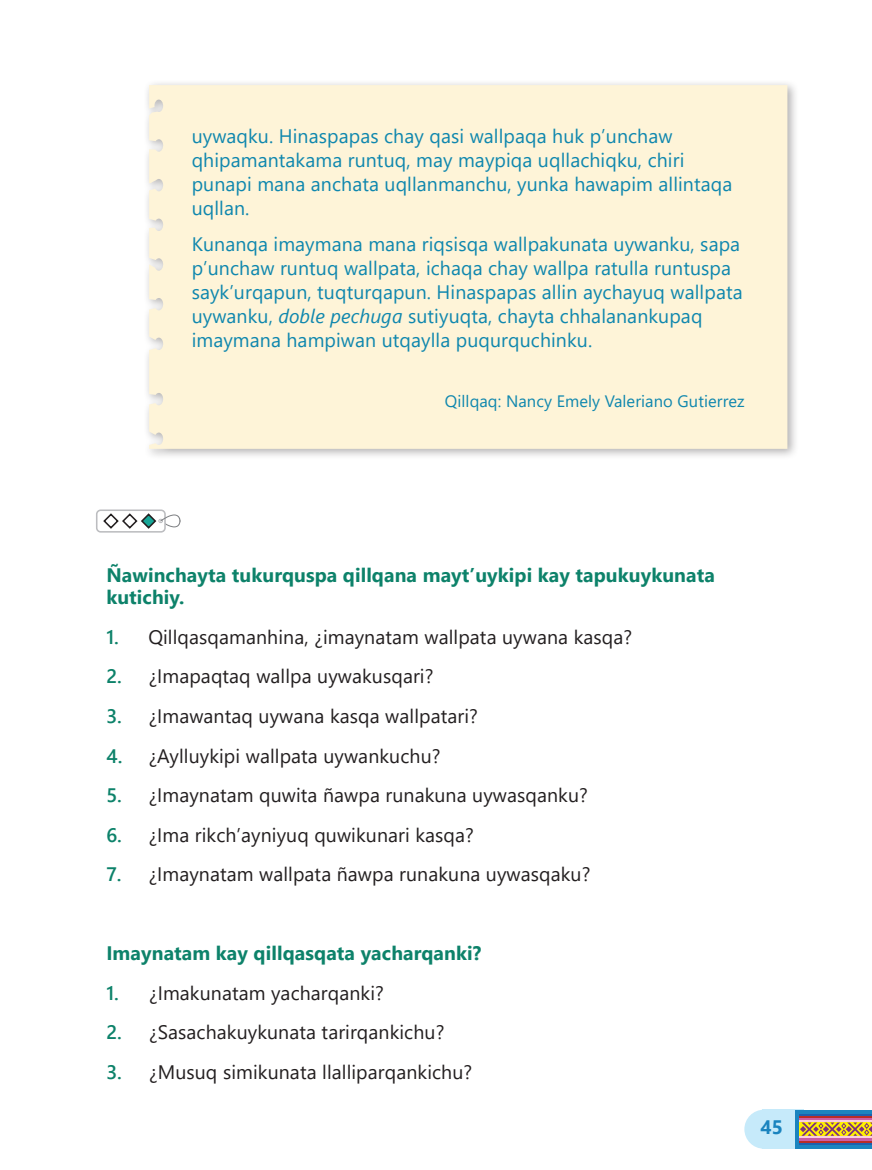
<style>
.page{position:relative;width:872px;height:1170px;background:#fff}
.page>*{position:absolute;margin:0;border:0;box-sizing:border-box;transform-origin:0 0}
.t1{font:19.5px/24px "Segoe UI";letter-spacing:.005em;color:#0f87ae}
.t2{font:19.5px "Segoe UI";letter-spacing:.005em;color:#231f20}
.t3{font:700 19.5px/22.5px "Segoe UI";letter-spacing:.005em;color:#0d826a}
.t4{font:700 19.5px "Segoe UI";color:#1a84bf}
.t5{font:16.5px "Segoe UI";letter-spacing:.005em;color:#0f87ae}
.s1{font-style:italic}
.s2{font-weight:600;color:#0d826a}
</style>
<div class="page">
<div style="left:762px;top:1109px;width:42px;height:39px;background:#c6eafa"></div>
<div style="left:744px;top:1109px;width:39px;height:39px;background:#c6eafa;border-radius:50%"></div>
<svg style="left:795px;top:1110px;width:77px;height:38px"></svg>
<hr style="left:800px;top:1113px;width:72px;height:2px;background:#1b60ae">
<hr style="left:800px;top:1142px;width:72px;height:2px;background:#1b60ae">
<hr style="left:800px;top:1115px;width:72px;height:3px;background:#b82c28">
<hr style="left:800px;top:1139px;width:72px;height:3px;background:#b82c28">
<hr style="left:800px;top:1118px;width:72px;height:2px;background:#ca5da3">
<hr style="left:800px;top:1137px;width:72px;height:2px;background:#ca5da3">
<hr style="left:800px;top:1120px;width:72px;height:2px;background:#f9cdde">
<hr style="left:800px;top:1135px;width:72px;height:2px;background:#f9cdde">
<svg style="left:800px;top:1122px;width:72px;height:13px"></svg>
<div style="left:143px;top:79px;width:656px;height:381px;background:#231f20;opacity:.35"></div>
<div style="left:149px;top:85px;width:638px;height:364px;background:#fef4d8"></div>
<div style="left:96px;top:509px;width:70px;height:23px;border:2px solid #bcbdc0;border-radius:4px"></div>
<svg style="left:102px;top:512px;width:78px;height:18px"></svg>
<p class="t1" style="left:192px;top:122px;width:542px">uywaqku. Hinaspapas chay qasi wallpaqa huk p’unchaw qhipamantakama runtuq, may maypiqa uqllachiqku, chiri punapi mana anchata uqllanmanchu, yunka hawapim allintaqa uqllan.</p>
<p class="t1" style="left:192px;top:231px;width:552px">Kunanqa imaymana mana riqsisqa wallpakunata uywanku, sapa p’unchaw runtuq wallpata, ichaqa chay wallpa ratulla runtuspa sayk’urqapun, tuqturqapun. Hinaspapas allin aychayuq wallpata uywanku, <span class="s1">doble pechuga</span> sutiyuqta, chayta chhalanankupaq imaymana hampiwan utqaylla puqurquchinku.</p>
<p class="t5" style="left:445px;top:385px;width:301px">Qillqaq: Nancy Emely Valeriano Gutierrez</p>
<p class="t3" style="left:106px;top:562px;width:610px">Ñawinchayta tukurquspa qillqana mayt’uykipi kay tapukuykunata kutichiy.</p>
<p class="t2" style="left:106px;top:618px;width:527px"><span class="s2">1.</span> Qillqasqamanhina, ¿imaynatam wallpata uywana kasqa?</p>
<p class="t2" style="left:106px;top:658px;width:329px"><span class="s2">2.</span> ¿Imapaqtaq wallpa uywakusqari?</p>
<p class="t2" style="left:106px;top:697px;width:373px"><span class="s2">3.</span> ¿Imawantaq uywana kasqa wallpatari?</p>
<p class="t2" style="left:106px;top:737px;width:336px"><span class="s2">4.</span> ¿Aylluykipi wallpata uywankuchu?</p>
<p class="t2" style="left:106px;top:776px;width:483px"><span class="s2">5.</span> ¿Imaynatam quwita ñawpa runakuna uywasqanku?</p>
<p class="t2" style="left:106px;top:816px;width:369px"><span class="s2">6.</span> ¿Ima rikch’ayniyuq quwikunari kasqa?</p>
<p class="t2" style="left:106px;top:855px;width:485px"><span class="s2">7.</span> ¿Imaynatam wallpata ñawpa runakuna uywasqaku?</p>
<p class="t3" style="left:106px;top:940px;width:376px">Imaynatam kay qillqasqata yacharqanki?</p>
<p class="t2" style="left:106px;top:974px;width:279px"><span class="s2">1.</span> ¿Imakunatam yacharqanki?</p>
<p class="t2" style="left:106px;top:1013px;width:339px"><span class="s2">2.</span> ¿Sasachakuykunata tarirqankichu?</p>
<p class="t2" style="left:106px;top:1053px;width:367px"><span class="s2">3.</span> ¿Musuq simikunata llalliparqankichu?</p>
<p class="t4" style="left:760px;top:1108px;width:24px">45</p>
</div>
